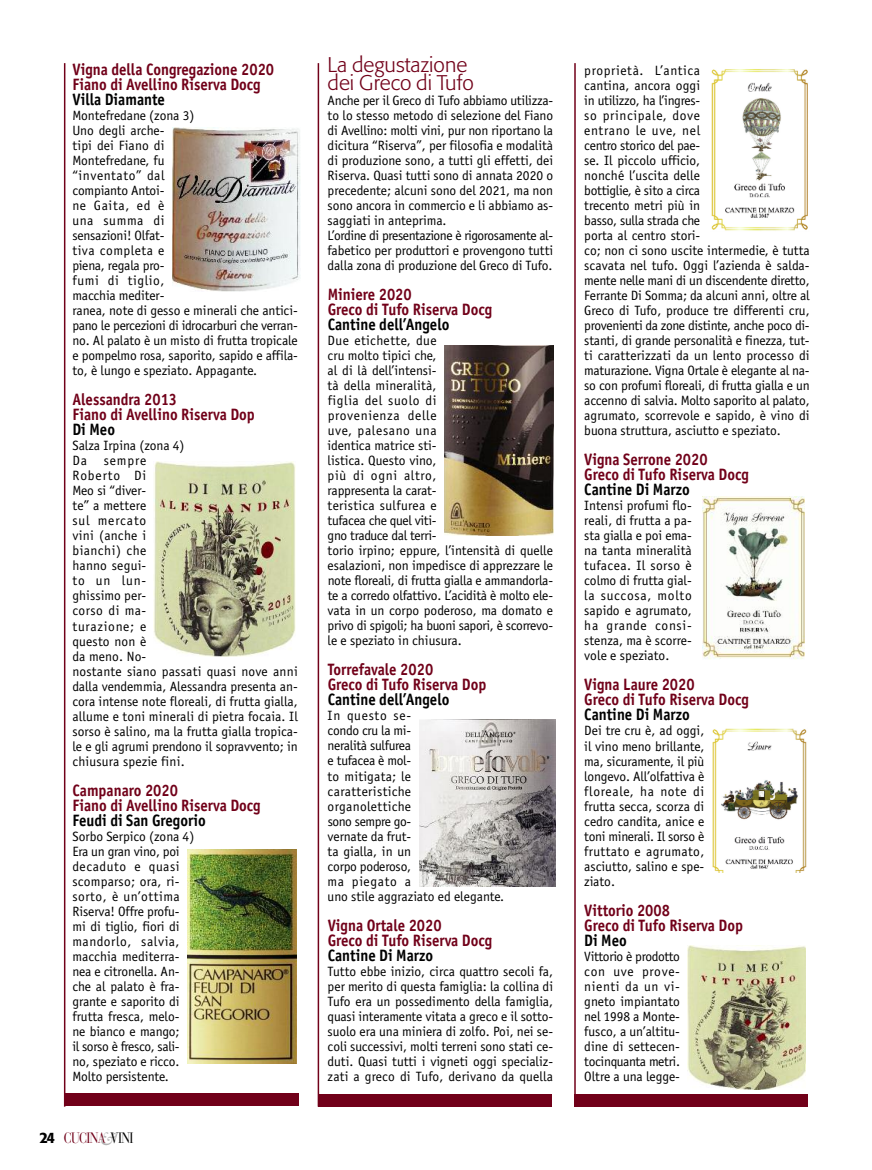
<style>
.page{position:relative;width:872px;height:1170px;background:#fff}
.page>*{position:absolute;margin:0;border:0;box-sizing:border-box;transform-origin:0 0}
.t1{font:300 21px/17.9px "Formata";color:#710019}
.t2{font:700 16.5px/15px "Officina Sans";color:#710019;scale:.9 1}
.t3{font:700 16.5px "Officina Sans";color:#000;scale:.9 1}
.t4{font:15px "Bauer Bodoni";letter-spacing:-.055em;color:#710019;scale:.8 1}
.t5{font:13.5px/15px "Officina Sans";letter-spacing:-.005em;color:#000}
.s1{font-family:"Formata";font-weight:500;color:#000}
.s2{font-family:"New Baskerville";font-style:italic;font-size:18px;color:#b3b3b3}
.s3{color:#000}
</style>
<div class="page">
<hr style="left:318px;top:63px;width:1px;height:1043px;background:#710019">
<hr style="left:64px;top:63px;width:1px;height:1043px;background:#710019">
<div style="left:65px;top:1093px;width:234px;height:13px;background:#710019"></div>
<div style="left:318px;top:1093px;width:233px;height:13px;background:#710019"></div>
<div style="left:574px;top:1093px;width:234px;height:13px;background:#710019"></div>
<hr style="left:574px;top:63px;width:2px;height:1043px;background:#710019">
<img style="left:172px;top:128px;width:128px;height:163px">
<img style="left:154px;top:461px;width:142px;height:195px">
<img style="left:187px;top:849px;width:109px;height:214px">
<img style="left:711px;top:69px;width:97px;height:162px">
<img style="left:702px;top:496px;width:102px;height:163px">
<img style="left:712px;top:728px;width:95px;height:144px">
<img style="left:688px;top:945px;width:117px;height:143px">
<img style="left:444px;top:345px;width:110px;height:190px">
<img style="left:420px;top:719px;width:136px;height:167px">
<p class="t2" style="left:72px;top:63px;width:226px">Vigna della Congregazione 2020<br>Fiano di Avellino Riserva Docg</p>
<p class="t3" style="left:72px;top:93px;width:104px">Villa Diamante</p>
<p class="t5" style="left:72px;top:109px;width:227px">Montefredane (zona 3)<br>Uno degli arche-<br>tipi dei Fiano di<br>Montefredane, fu<br>“inventato” dal<br>compianto Antoi-<br>ne Gaita, ed è<br>una summa di<br>sensazioni! Olfat-<br>tiva completa e<br>piena, regala pro-<br>fumi di tiglio,<br>macchia mediter-<br>ranea, note di gesso e minerali che antici&shy;pano le percezioni di idrocarburi che verran&shy;no. Al palato è un misto di frutta tropicale e pompelmo rosa, saporito, sapido e affila&shy;to, è lungo e speziato. Appagante.</p>
<p class="t2" style="left:72px;top:393px;width:204px">Alessandra 2013<br>Fiano di Avellino Riserva Dop</p>
<p class="t3" style="left:72px;top:423px;width:49px">Di Meo</p>
<p class="t5" style="left:72px;top:439px;width:227px">Salza Irpina (zona 4)<br>Da sempre<br>Roberto Di<br>Meo si “diver-<br>te” a mettere<br>sul mercato<br>vini (anche i<br>bianchi) che<br>hanno segui-<br>to un lun-<br>ghissimo per-<br>corso di ma-<br>turazione; e<br>questo non è<br>da meno. No-<br>nostante siano passati quasi nove anni dalla vendemmia, Alessandra presenta an&shy;cora intense note floreali, di frutta gialla, allume e toni minerali di pietra focaia. Il sorso è salino, ma la frutta gialla tropica&shy;le e gli agrumi prendono il sopravvento; in chiusura spezie fini.</p>
<p class="t2" style="left:72px;top:783px;width:211px">Campanaro 2020<br>Fiano di Avellino Riserva Docg</p>
<p class="t3" style="left:72px;top:813px;width:150px">Feudi di San Gregorio</p>
<p class="t5" style="left:72px;top:829px;width:123px">Sorbo Serpico (zona 4)<br>Era un gran vino, poi decaduto e quasi scomparso; ora, ri&shy;sorto, è un’ottima<br>Riserva! Offre profu&shy;mi di tiglio, fiori di mandorlo, salvia, macchia mediterra&shy;nea e citronella. An&shy;che al palato è fra&shy;grante e saporito di frutta fresca, melo&shy;ne bianco e mango;<br>il sorso è fresco, sali&shy;no, speziato e ricco.<br>Molto persistente.</p>
<p class="t4" style="left:39px;top:1132px;width:119px"><span class="s1">24</span> CUCINA<span class="s2">&amp;</span><span class="s3">VINI</span></p>
<h1 class="t1" style="left:328px;top:58px;width:148px">La degustazione dei Greco di Tufo</h1>
<p class="t5" style="left:328px;top:94px;width:227px">Anche per il Greco di Tufo abbiamo utilizza&shy;to lo stesso metodo di selezione del Fiano di Avellino: molti vini, pur non riportano la dicitura “Riserva”, per filosofia e modalità di produzione sono, a tutti gli effetti, dei Riserva. Quasi tutti sono di annata 2020 o precedente; alcuni sono del 2021, ma non sono ancora in commercio e li abbiamo as&shy;saggiati in anteprima.<br>L’ordine di presentazione è rigorosamente al&shy;fabetico per produttori e provengono tutti dalla zona di produzione del Greco di Tufo.</p>
<p class="t2" style="left:328px;top:288px;width:184px">Miniere 2020<br>Greco di Tufo Riserva Docg</p>
<p class="t3" style="left:328px;top:318px;width:137px">Cantine dell’Angelo</p>
<p class="t5" style="left:328px;top:334px;width:227px">Due etichette, due<br>cru molto tipici che,<br>al di là dell’intensi-<br>tà della mineralità,<br>figlia del suolo di<br>provenienza delle<br>uve, palesano una<br>identica matrice sti-<br>listica. Questo vino,<br>più di ogni altro,<br>rappresenta la carat-<br>teristica sulfurea e<br>tufacea che quel viti-<br>gno traduce dal terri-<br>torio irpino; eppure, l’intensità di quelle esalazioni, non impedisce di apprezzare le note floreali, di frutta gialla e ammandorla&shy;te a corredo olfattivo. L’acidità è molto ele&shy;vata in un corpo poderoso, ma domato e privo di spigoli; ha buoni sapori, è scorrevo&shy;le e speziato in chiusura.</p>
<p class="t2" style="left:328px;top:663px;width:178px">Torrefavale 2020<br>Greco di Tufo Riserva Dop</p>
<p class="t3" style="left:328px;top:693px;width:137px">Cantine dell’Angelo</p>
<p class="t5" style="left:328px;top:709px;width:178px">In questo se-<br>condo cru la mi-<br>neralità sulfurea<br>e tufacea è mol-<br>to mitigata; le<br>caratteristiche<br>organolettiche<br>sono sempre go-<br>vernate da frut-<br>ta gialla, in un<br>corpo poderoso,<br>ma piegato a<br>uno stile aggraziato ed elegante.</p>
<p class="t2" style="left:328px;top:918px;width:184px">Vigna Ortale 2020<br>Greco di Tufo Riserva Docg</p>
<p class="t3" style="left:328px;top:948px;width:119px">Cantine Di Marzo</p>
<p class="t5" style="left:328px;top:964px;width:227px;text-align:justify">Tutto ebbe inizio, circa quattro secoli fa, per merito di questa famiglia: la collina di Tufo era un possedimento della famiglia, quasi interamente vitata a greco e il sotto&shy;suolo era una miniera di zolfo. Poi, nei se&shy;coli successivi, molti terreni sono stati ce&shy;duti. Quasi tutti i vigneti oggi specializ&shy;zati a greco di Tufo, derivano da quella</p>
<p class="t5" style="left:584px;top:64px;width:227px">proprietà. L’antica<br>cantina, ancora oggi<br>in utilizzo, ha l’ingres-<br>so principale, dove<br>entrano le uve, nel<br>centro storico del pae-<br>se. Il piccolo ufficio,<br>nonché l’uscita delle<br>bottiglie, è sito a circa<br>trecento metri più in<br>basso, sulla strada che<br>porta al centro stori-<br>co; non ci sono uscite intermedie, è tutta scavata nel tufo. Oggi l’azienda è salda&shy;mente nelle mani di un discendente diretto,<br>Ferrante Di Somma; da alcuni anni, oltre al<br>Greco di Tufo, produce tre differenti cru, provenienti da zone distinte, anche poco di&shy;stanti, di grande personalità e finezza, tut&shy;ti caratterizzati da un lento processo di maturazione. Vigna Ortale è elegante al na&shy;so con profumi floreali, di frutta gialla e un accenno di salvia. Molto saporito al palato, agrumato, scorrevole e sapido, è vino di buona struttura, asciutto e speziato.</p>
<p class="t2" style="left:584px;top:453px;width:184px">Vigna Serrone 2020<br>Greco di Tufo Riserva Docg</p>
<p class="t3" style="left:584px;top:483px;width:119px">Cantine Di Marzo</p>
<p class="t5" style="left:584px;top:499px;width:109px;text-align:justify">Intensi profumi flo&shy;reali, di frutta a pa&shy;sta gialla e poi ema&shy;na tanta mineralità tufacea. Il sorso è colmo di frutta gial&shy;la succosa, molto sapido e agrumato, ha grande consi&shy;stenza, ma è scorre&shy;vole e speziato.</p>
<p class="t2" style="left:584px;top:678px;width:184px">Vigna Laure 2020<br>Greco di Tufo Riserva Docg</p>
<p class="t3" style="left:584px;top:708px;width:119px">Cantine Di Marzo</p>
<p class="t5" style="left:584px;top:724px;width:122px;text-align:justify">Dei tre cru è, ad oggi, il vino meno brillante, ma, sicuramente, il più longevo. All’olfattiva è floreale, ha note di frutta secca, scorza di cedro candita, anice e toni minerali. Il sorso è fruttato e agrumato, asciutto, salino e spe&shy;ziato.</p>
<p class="t2" style="left:584px;top:903px;width:178px">Vittorio 2008<br>Greco di Tufo Riserva Dop</p>
<p class="t3" style="left:584px;top:933px;width:49px">Di Meo</p>
<p class="t5" style="left:584px;top:949px;width:97px;text-align:justify">Vittorio è prodotto con uve prove&shy;nienti da un vi&shy;gneto impiantato nel 1998 a Monte&shy;fusco, a un’altitu&shy;dine di settecen&shy;tocinquanta metri.<br>Oltre a una legge-</p>
</div>
